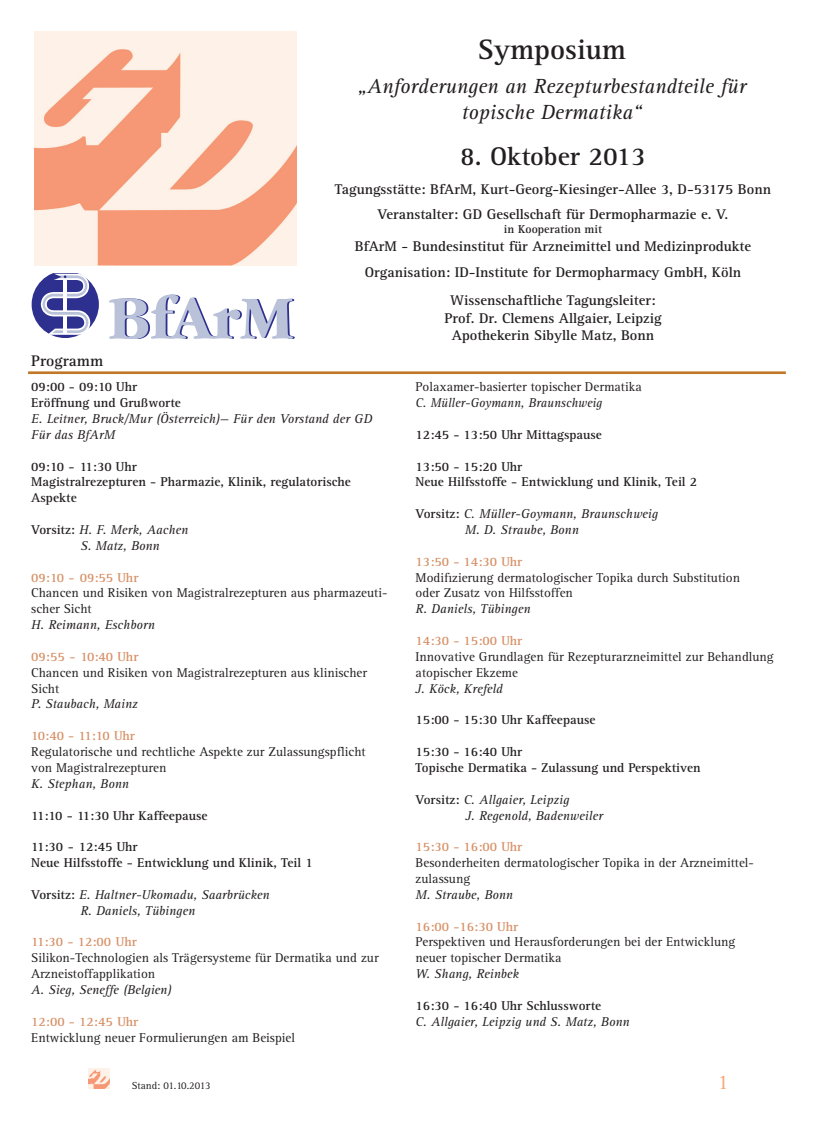
<style>
.page{position:relative;width:815px;height:1134px;background:#fff}
.page>*{position:absolute;margin:0;border:0;box-sizing:border-box;transform-origin:0 0}
.t1{font:700 29.12px "Agfa Rotis Serif";color:#231f20}
.t2{font:700 26.38px "Agfa Rotis Serif";color:#231f20}
.t3{font:italic 21.12px/25.4px "Agfa Rotis Serif";color:#231f20;text-align:center}
.t4{font:21.12px "Agfa Rotis Serif";color:#f8a674}
.t5{font:700 15.88px "Agfa Rotis Serif";color:#231f20}
.t6{font:700 14.5px/17.5px "Agfa Rotis Serif";color:#231f20;text-align:center}
.t7{font:13.25px/15.9px "Agfa Rotis Serif";color:#231f20}
.t8{font:italic 13.25px/15.9px "Agfa Rotis Serif";color:#231f20}
.t9{font:700 13.25px/15.9px "Agfa Rotis Serif";color:#231f20}
.t10{font:700 13.25px "Agfa Rotis Serif";color:#d79066}
.t11{font:italic 13.25px "Agfa Rotis Serif";color:#231f20;scale:.96 1}
.t12{font:700 13.25px "Agfa Rotis Serif";letter-spacing:-.03em;color:#d79066}
.t13{font:700 11.88px "Agfa Rotis Serif";color:#231f20}
.t14{font:10.62px "Agfa Rotis Serif";color:#231f20}
.s1{font-weight:700;font-style:normal}
</style>
<div class="page">
<img style="left:89px;top:1068px;width:21px;height:21px">
<svg style="left:32px;top:274px;width:67px;height:64px"></svg>
<hr style="left:63px;top:279px;width:4px;height:32px;background:#fff">
<hr style="left:63px;top:316px;width:4px;height:18px;background:#fff">
<svg style="left:109px;top:295px;width:186px;height:44px"></svg>
<hr style="left:28px;top:371px;width:758px;height:3px;background:#c27628">
<img style="left:34px;top:31px;width:262px;height:234px">
<h1 class="t1" style="left:478px;top:38px;width:150px">Symposium</h1>
<h3 class="t3" style="left:358px;top:76px;width:390px">„Anforderungen an Rezepturbestandteile für topische Dermatika“</h3>
<h2 class="t2" style="left:460px;top:147px;width:187px">8. Oktober 2013</h2>
<p class="t6" style="left:335px;top:177px;width:438px;line-height:25.4px">Tagungsstätte: BfArM, Kurt-Georg-Kiesinger-Allee 3, D-53175 Bonn<br>Veranstalter: GD Gesellschaft für Dermopharmazie e. V.</p>
<p class="t13" style="left:504px;top:225px;width:100px">in Kooperation mit</p>
<p class="t6" style="left:355px;top:234px;width:398px;line-height:26.8px">BfArM - Bundesinstitut für Arzneimittel und Medizinprodukte<br>Organisation: ID-Institute for Dermopharmacy GmbH, Köln</p>
<p class="t6" style="left:444px;top:293px;width:219px">Wissenschaftliche Tagungsleiter:<br>Prof. Dr. Clemens Allgaier, Leipzig<br>Apothekerin Sibylle Matz, Bonn</p>
<p class="t5" style="left:31px;top:354px;width:74px">Programm</p>
<p class="t9" style="left:31px;top:380px;width:151px">09:00 - 09:10 Uhr<br>Eröffnung und Grußworte</p>
<p class="t8" style="left:31px;top:412px;width:342px">E. Leitner, Bruck/Mur (Österreich)— Für den Vorstand der GD<br>Für das BfArM</p>
<p class="t9" style="left:31px;top:459px;width:321px">09:10 - 11:30 Uhr<br>Magistralrezepturen - Pharmazie, Klinik, regulatorische<br>Aspekte</p>
<p class="t8" style="left:80px;top:523px;width:109px;text-indent:-49px"><span class="s1">Vorsitz:</span> H. F. Merk, Aachen<br>S. Matz, Bonn</p>
<p class="t10" style="left:31px;top:572px;width:109px">09:10 - 09:55 Uhr</p>
<p class="t7" style="left:31px;top:586px;width:358px">Chancen und Risiken von Magistralrezepturen aus pharmazeuti&shy;scher Sicht</p>
<p class="t8" style="left:31px;top:618px;width:125px">H. Reimann, Eschborn</p>
<p class="t10" style="left:31px;top:651px;width:109px">09:55 - 10:40 Uhr</p>
<p class="t7" style="left:31px;top:665px;width:337px">Chancen und Risiken von Magistralrezepturen aus klinischer<br>Sicht</p>
<p class="t8" style="left:31px;top:697px;width:108px">P. Staubach, Mainz</p>
<p class="t12" style="left:31px;top:731px;width:105px">10:40 - 11:10 Uhr</p>
<p class="t7" style="left:31px;top:745px;width:336px">Regulatorische und rechtliche Aspekte zur Zulassungspflicht von Magistralrezepturen</p>
<p class="t8" style="left:31px;top:776px;width:99px">K. Stephan, Bonn</p>
<p class="t9" style="left:31px;top:808px;width:178px">11:10 - 11:30 Uhr Kaffeepause</p>
<p class="t9" style="left:31px;top:840px;width:283px">11:30 - 12:45 Uhr<br>Neue Hilfsstoffe - Entwicklung und Klinik, Teil 1</p>
<p class="t8" style="left:80px;top:887px;width:191px;text-indent:-49px"><span class="s1">Vorsitz:</span> E. Haltner-Ukomadu, Saarbrücken<br>R. Daniels, Tübingen</p>
<p class="t10" style="left:31px;top:937px;width:107px">11:30 - 12:00 Uhr</p>
<p class="t7" style="left:31px;top:951px;width:349px">Silikon-Technologien als Trägersysteme für Dermatika und zur<br>Arzneistoffapplikation</p>
<p class="t8" style="left:31px;top:983px;width:142px">A. Sieg, Seneffe (Belgien)</p>
<p class="t10" style="left:31px;top:1016px;width:109px">12:00 - 12:45 Uhr</p>
<p class="t7" style="left:31px;top:1030px;width:265px">Entwicklung neuer Formulierungen am Beispiel</p>
<p class="t7" style="left:416px;top:380px;width:228px">Polaxamer-basierter topischer Dermatika</p>
<p class="t11" style="left:416px;top:398px;width:196px">C. Müller-Goymann, Braunschweig</p>
<p class="t9" style="left:416px;top:428px;width:188px">12:45 - 13:50 Uhr Mittagspause</p>
<p class="t9" style="left:416px;top:459px;width:283px">13:50 - 15:20 Uhr<br>Neue Hilfsstoffe - Entwicklung und Klinik, Teil 2</p>
<p class="t8" style="left:465px;top:507px;width:195px;text-indent:-49px"><span class="s1">Vorsitz:</span> C. Müller-Goymann, Braunschweig<br>M. D. Straube, Bonn</p>
<p class="t10" style="left:416px;top:556px;width:108px">13:50 - 14:30 Uhr</p>
<p class="t7" style="left:416px;top:570px;width:326px">Modifizierung dermatologischer Topika durch Substitution oder Zusatz von Hilfsstoffen</p>
<p class="t8" style="left:416px;top:602px;width:116px">R. Daniels, Tübingen</p>
<p class="t10" style="left:416px;top:636px;width:108px">14:30 - 15:00 Uhr</p>
<p class="t7" style="left:416px;top:650px;width:360px">Innovative Grundlagen für Rezepturarzneimittel zur Behandlung atopischer Ekzeme</p>
<p class="t8" style="left:416px;top:681px;width:89px">J. Köck, Krefeld</p>
<p class="t9" style="left:416px;top:713px;width:182px">15:00 - 15:30 Uhr Kaffeepause</p>
<p class="t9" style="left:416px;top:745px;width:287px">15:30 - 16:40 Uhr<br>Topische Dermatika - Zulassung und Perspektiven</p>
<p class="t8" style="left:466px;top:792px;width:139px;text-indent:-50px"><span class="s1">Vorsitz:</span> C. Allgaier, Leipzig<br>J. Regenold, Badenweiler</p>
<p class="t10" style="left:416px;top:842px;width:108px">15:30 - 16:00 Uhr</p>
<p class="t7" style="left:416px;top:856px;width:340px">Besonderheiten dermatologischer Topika in der Arzneimittel&shy;zulassung</p>
<p class="t8" style="left:416px;top:887px;width:99px">M. Straube, Bonn</p>
<p class="t10" style="left:416px;top:921px;width:104px">16:00 -16:30 Uhr</p>
<p class="t7" style="left:416px;top:935px;width:321px">Perspektiven und Herausforderungen bei der Entwicklung neuer topischer Dermatika</p>
<p class="t8" style="left:416px;top:967px;width:105px">W. Shang, Reinbek</p>
<p class="t9" style="left:416px;top:999px;width:187px">16:30 - 16:40 Uhr Schlussworte</p>
<p class="t8" style="left:416px;top:1014px;width:215px">C. Allgaier, Leipzig und S. Matz, Bonn</p>
<p class="t14" style="left:132px;top:1081px;width:80px">Stand: 01.10.2013</p>
<h3 class="t4" style="left:717px;top:1074px;width:12px">1</h3>
</div>
